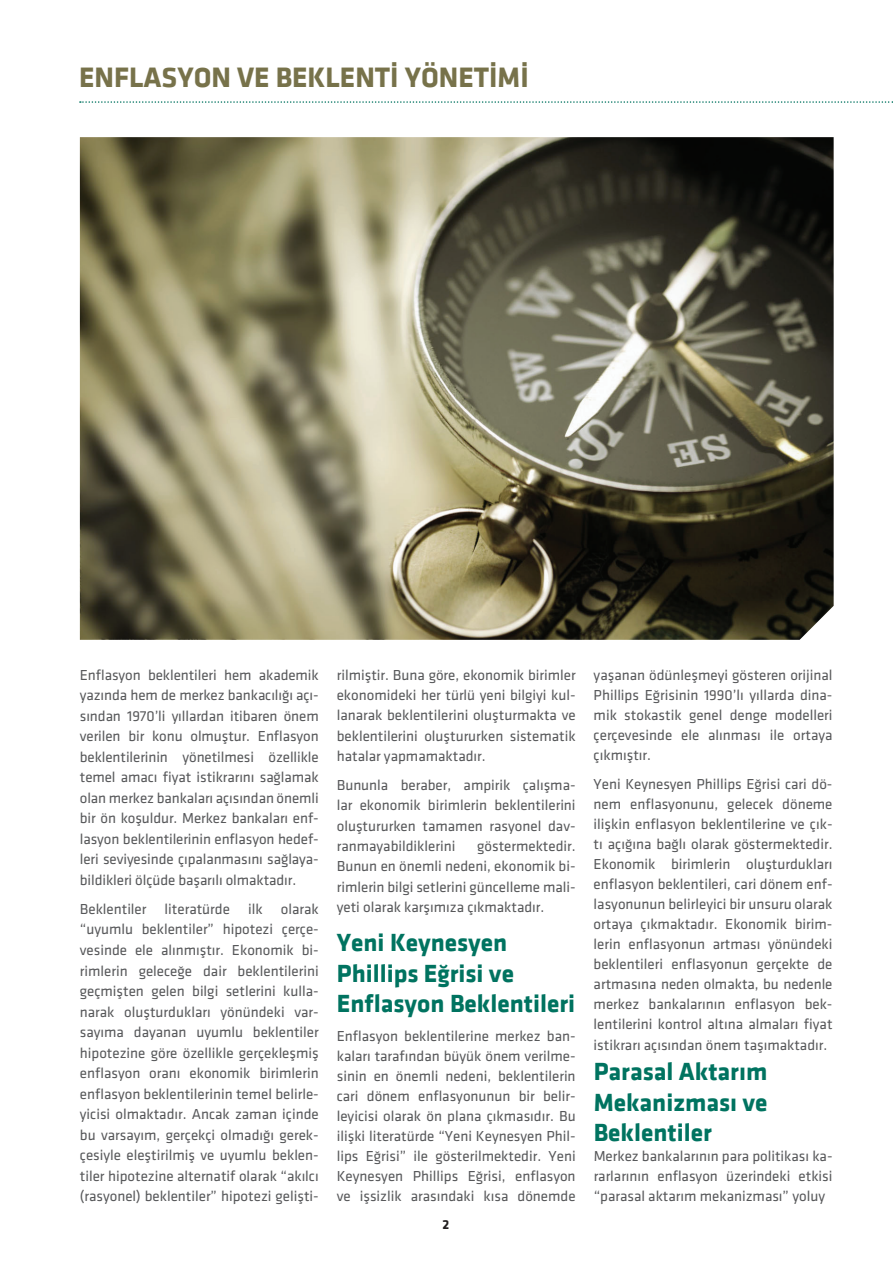
<style>
.page{position:relative;width:893px;height:1263px;background:#fff}
.page>*{position:absolute;margin:0;border:0;box-sizing:border-box;transform-origin:0 0}
.t1{font:700 28.95px "Klavika";color:#77724a}
.t2{font:700 25.5px/30.6px "Klavika";color:#007360}
.t3{font:15px/20.1px "Klavika";color:#57585a;text-align:justify}
.t4{font:700 13.5px "Klavika";color:#231f20}
</style>
<div class="page">
<img style="left:80px;top:137px;width:754px;height:503px">
<svg style="left:80px;top:101px;width:813px;height:2px"></svg>
<h1 class="t1" style="left:79px;top:61px;width:451px">ENFLASYON VE BEKLENTİ YÖNETİMİ</h1>
<p class="t3" style="left:80px;top:664px;width:240px;line-height:20.5px">Enflasyon beklentileri hem akademik yazında hem de merkez bankacılığı açı&shy;sından 1970’li yıllardan itibaren önem verilen bir konu olmuştur. Enflasyon beklentilerinin yönetilmesi özellikle temel amacı fiyat istikrarını sağlamak olan merkez bankaları açısından önemli bir ön koşuldur. Merkez bankaları enf&shy;lasyon beklentilerinin enflasyon hedef&shy;leri seviyesinde çıpalanmasını sağlaya&shy;bildikleri ölçüde başarılı olmaktadır.</p>
<p class="t3" style="left:80px;top:899px;width:240px;line-height:20.5px">Beklentiler literatürde ilk olarak “uyumlu beklentiler” hipotezi çerçe&shy;vesinde ele alınmıştır. Ekonomik bi&shy;rimlerin geleceğe dair beklentilerini geçmişten gelen bilgi setlerini kulla&shy;narak oluşturdukları yönündeki var&shy;sayıma dayanan uyumlu beklentiler hipotezine göre özellikle gerçekleşmiş enflasyon oranı ekonomik birimlerin enflasyon beklentilerinin temel belirle&shy;yicisi olmaktadır. Ancak zaman içinde bu varsayım, gerçekçi olmadığı gerek&shy;çesiyle eleştirilmiş ve uyumlu beklen&shy;tiler hipotezine alternatif olarak “akılcı (rasyonel) beklentiler” hipotezi gelişti-</p>
<p class="t3" style="left:337px;top:664px;width:240px">rilmiştir. Buna göre, ekonomik birimler ekonomideki her türlü yeni bilgiyi kul&shy;lanarak beklentilerini oluşturmakta ve beklentilerini oluştururken sistematik hatalar yapmamaktadır.</p>
<p class="t3" style="left:337px;top:775px;width:240px">Bununla beraber, ampirik çalışma&shy;lar ekonomik birimlerin beklentilerini oluştururken tamamen rasyonel dav&shy;ranmayabildiklerini</p>
<p class="t3" style="left:337px;top:836px;width:240px;text-indent:140px">göstermektedir.<br>Bunun en önemli nedeni, ekonomik bi&shy;rimlerin bilgi setlerini güncelleme mali&shy;yeti olarak karşımıza çıkmaktadır.</p>
<h2 class="t2" style="left:337px;top:927px;width:240px">Yeni Keynesyen<br>Phillips Eğrisi ve<br>Enflasyon Beklentileri</h2>
<p class="t3" style="left:337px;top:1026px;width:240px">Enflasyon beklentilerine merkez ban&shy;kaları tarafından büyük önem verilme&shy;sinin en önemli nedeni, beklentilerin cari dönem enflasyonunun bir belir&shy;leyicisi olarak ön plana çıkmasıdır. Bu ilişki literatürde “Yeni Keynesyen Phil&shy;lips Eğrisi” ile gösterilmektedir. Yeni Keynesyen Phillips Eğrisi, enflasyon ve işsizlik arasındaki kısa dönemde</p>
<p class="t4" style="left:442px;top:1217px;width:8px">2</p>
<p class="t3" style="left:594px;top:665px;width:240px">yaşanan ödünleşmeyi gösteren orijinal Phillips Eğrisinin 1990’lı yıllarda dina&shy;mik stokastik genel denge modelleri çerçevesinde ele alınması ile ortaya çıkmıştır.</p>
<p class="t3" style="left:594px;top:774px;width:240px">Yeni Keynesyen Phillips Eğrisi cari dö&shy;nem enflasyonunu, gelecek döneme ilişkin enflasyon beklentilerine ve çık&shy;tı açığına bağlı olarak göstermektedir.<br>Ekonomik birimlerin oluşturdukları enflasyon beklentileri, cari dönem enf&shy;lasyonunun belirleyici bir unsuru olarak ortaya çıkmaktadır. Ekonomik birim&shy;lerin enflasyonun artması yönündeki beklentileri enflasyonun gerçekte de artmasına neden olmakta, bu nedenle merkez bankalarının enflasyon bek&shy;lentilerini kontrol altına almaları fiyat istikrarı açısından önem taşımaktadır.</p>
<h2 class="t2" style="left:594px;top:1056px;width:176px;text-align:justify">Parasal Aktarım Mekanizması ve Beklentiler</h2>
<p class="t3" style="left:594px;top:1146px;width:240px">Merkez bankalarının para politikası ka&shy;rarlarının enflasyon üzerindeki etkisi “parasal aktarım mekanizması” yoluy</p>
</div>
